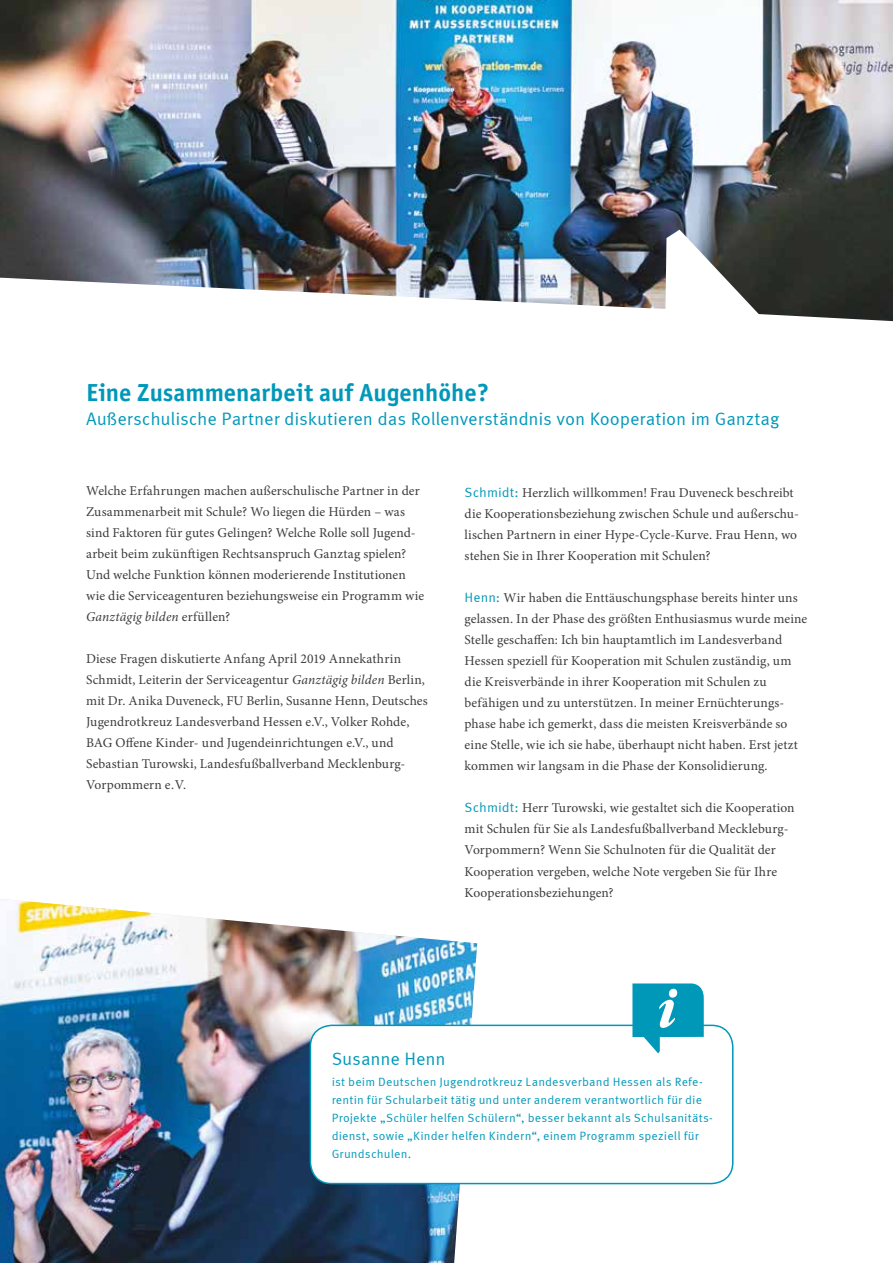
<style>
.page{position:relative;width:893px;height:1263px;background:#fff}
.page>*{position:absolute;margin:0;border:0;box-sizing:border-box;transform-origin:0 0}
.t1{font:24.75px "Officina Sans Bold ITC";color:#0098b9}
.t2{font:18px "Meta Correspondence";letter-spacing:-.01em;color:#0098b9}
.t3{font:13.5px/21px "Minion Pro";letter-spacing:.005em;color:#3c3c3b}
.t4{font:12px/18px "Meta Correspondence";letter-spacing:.015em;color:#0098b9}
.s1{font-style:italic}
.s2{font-family:"Meta Correspondence";color:#0098b9}
</style>
<div class="page">
<img style="left:0;top:899px;width:477px;height:364px">
<div style="left:310px;top:1025px;width:423px;height:158px;background:#fff;border-radius:21px"></div>
<div style="left:310px;top:1024px;width:423px;height:160px;border:2px solid #0098b9;border-radius:21px"></div>
<img style="left:0;top:0;width:893px;height:230px">
<img style="left:0;top:230px;width:893px;height:92px">
<svg style="left:632px;top:983px;width:72px;height:70px"></svg>
<div style="left:669px;top:989px;width:8px;height:9px;background:#fff;border-radius:50%"></div>
<h1 class="t1" style="left:86px;top:377px;width:405px">Eine Zusammenarbeit auf Augenhöhe?</h1>
<h2 class="t2" style="left:86px;top:408px;width:695px">Außerschulische Partner diskutieren das Rollenverständnis von Kooperation im Ganztag</h2>
<p class="t3" style="left:86px;top:480px;width:340px">Welche Erfahrungen machen außerschulische Partner in der Zusammenarbeit mit Schule? Wo liegen die Hürden – was sind Faktoren für gutes Gelingen? Welche Rolle soll Jugend&shy;arbeit beim zukünftigen Rechtsanspruch Ganztag spielen?<br>Und welche Funktion können moderierende Institutionen wie die Serviceagenturen beziehungsweise ein Programm wie <span class="s1">Ganztägig bilden</span> erfüllen?</p>
<p class="t3" style="left:86px;top:648px;width:343px">Diese Fragen diskutierte Anfang April 2019 Annekathrin Schmidt, Leiterin der Serviceagentur <span class="s1">Ganztägig bilden</span> Berlin, mit Dr. Anika Duveneck, FU Berlin, Susanne Henn, Deutsches Jugendrotkreuz Landesverband Hessen e.V., Volker Rohde, BAG Offene Kinder- und Jugendeinrichtungen e.V., und Sebastian Turowski, Landesfußballverband Mecklenburg-Vorpommern e.V.</p>
<p class="t3" style="left:465px;top:483px;width:336px"><span class="s2">Schmidt:</span> Herzlich willkommen! Frau Duveneck beschreibt die Kooperationsbeziehung zwischen Schule und außerschu&shy;lischen Partnern in einer Hype-Cycle-Kurve. Frau Henn, wo stehen Sie in Ihrer Kooperation mit Schulen?</p>
<p class="t3" style="left:465px;top:588px;width:344px"><span class="s2">Henn:</span> Wir haben die Enttäuschungsphase bereits hinter uns gelassen. In der Phase des größten Enthusiasmus wurde meine Stelle geschaffen: Ich bin hauptamtlich im Landesverband Hessen speziell für Kooperation mit Schulen zuständig, um die Kreisverbände in ihrer Kooperation mit Schulen zu befähigen und zu unterstützen. In meiner Ernüchterungs&shy;phase habe ich gemerkt, dass die meisten Kreisverbände so eine Stelle, wie ich sie habe, überhaupt nicht haben. Erst jetzt kommen wir langsam in die Phase der Konsolidierung.</p>
<p class="t3" style="left:465px;top:798px;width:332px"><span class="s2">Schmidt:</span> Herr Turowski, wie gestaltet sich die Kooperation mit Schulen für Sie als Landesfußballverband Meckleburg-Vorpommern? Wenn Sie Schulnoten für die Qualität der Kooperation vergeben, welche Note vergeben Sie für Ihre Kooperationsbeziehungen?</p>
<h2 class="t2" style="left:332px;top:1048px;width:115px">Susanne Henn</h2>
<p class="t4" style="left:332px;top:1073px;width:383px">ist beim Deutschen Jugendrotkreuz Landesverband Hessen als Refe&shy;rentin für Schularbeit tätig und unter anderem verantwortlich für die Projekte „Schüler helfen Schülern“, besser bekannt als Schulsanitäts&shy;dienst, sowie „Kinder helfen Kindern“, einem Programm speziell für Grundschulen.</p>
</div>
